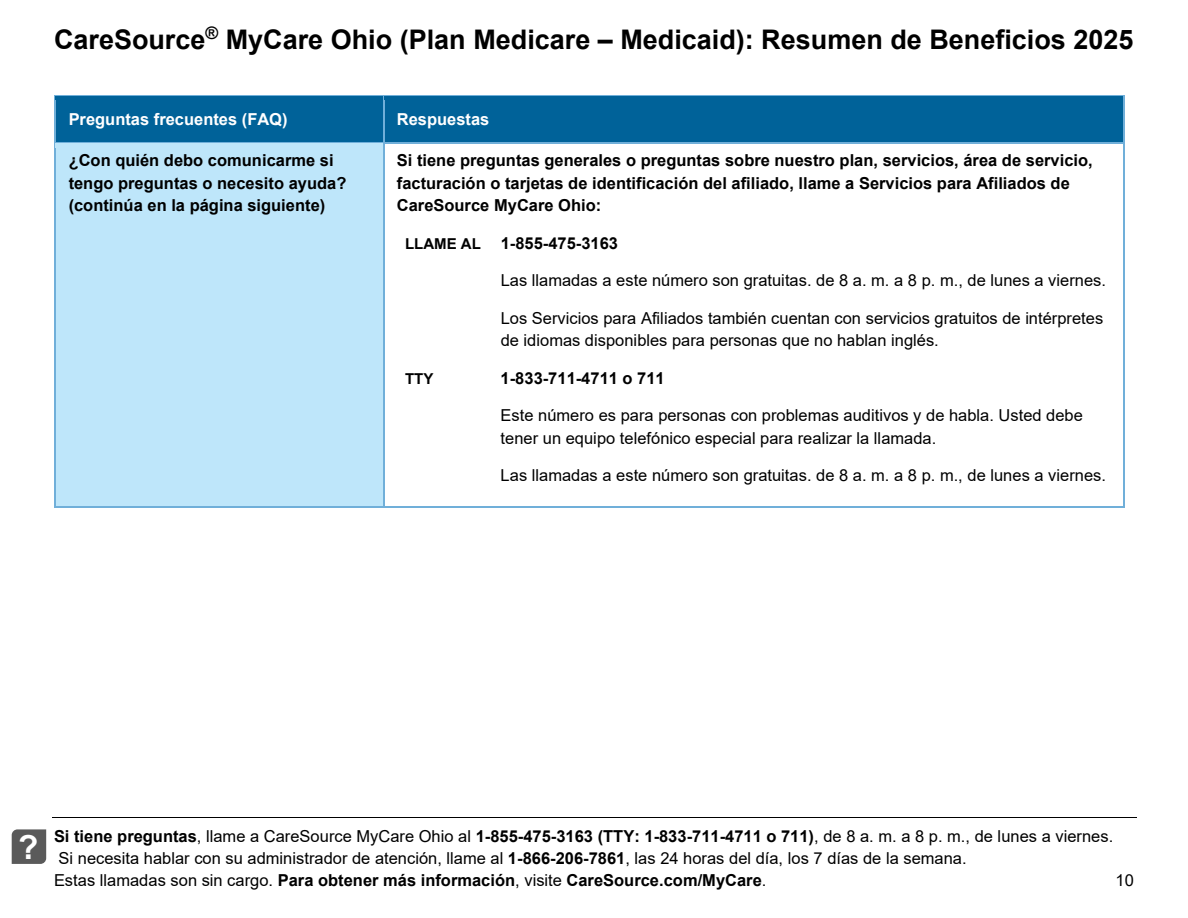
<style>
.page{position:relative;width:1188px;height:918px;background:#fff}
.page>*{position:absolute;margin:0;border:0;box-sizing:border-box;transform-origin:0 0}
.t1{font:700 33px "Arial";color:#fff}
.t2{font:700 27px "Arial";color:#000}
.t3{font:16.5px/22.5px "Arial";color:#000}
.t4{font:700 16.5px/22.5px "Arial";color:#000}
.t5{font:700 16.5px "Arial";color:#fff}
.t6{font:700 15px "Arial";color:#000}
.s1{font-weight:700}
</style>
<div class="page">
<hr style="left:52px;top:817px;width:1084px;height:1px;background:#000">
<svg style="left:12px;top:829px;width:34px;height:35px"></svg>
<img style="left:18px;top:829px;width:22px;height:33px">
<div style="left:55px;top:96px;width:328px;height:46px;background:#006299"></div>
<div style="left:384px;top:96px;width:739px;height:47px;background:#006299"></div>
<hr style="left:55px;top:95px;width:328px;height:1px;background:#70afd9">
<hr style="left:384px;top:95px;width:739px;height:1px;background:#70afd9">
<div style="left:55px;top:137px;width:329px;height:6px;background:#006299"></div>
<hr style="left:54px;top:101px;width:1px;height:42px;background:#70afd9">
<hr style="left:383px;top:101px;width:1px;height:42px;background:#70afd9">
<hr style="left:1123px;top:101px;width:1px;height:42px;background:#70afd9">
<div style="left:55px;top:144px;width:328px;height:361px;background:#bee6fa"></div>
<hr style="left:55px;top:143px;width:328px;height:1px;background:#70afd9">
<hr style="left:384px;top:143px;width:739px;height:1px;background:#70afd9">
<div style="left:55px;top:501px;width:329px;height:5px;background:#bee6fa"></div>
<hr style="left:54px;top:148px;width:1px;height:358px;background:#70afd9">
<hr style="left:55px;top:506px;width:328px;height:1px;background:#70afd9">
<hr style="left:383px;top:148px;width:1px;height:358px;background:#70afd9">
<hr style="left:384px;top:506px;width:739px;height:1px;background:#70afd9">
<hr style="left:1123px;top:148px;width:1px;height:358px;background:#70afd9">
<h2 class="t2" style="left:54px;top:20px;width:1081px">CareSource<sup>®</sup> MyCare Ohio (Plan Medicare – Medicaid): Resumen de Beneficios 2025</h2>
<p class="t5" style="left:69px;top:108px;width:220px">Preguntas frecuentes (FAQ)</p>
<p class="t5" style="left:397px;top:108px;width:94px">Respuestas</p>
<p class="t4" style="left:69px;top:149px;width:279px">¿Con quién debo comunicarme si tengo preguntas o necesito ayuda? (continúa en la página siguiente)</p>
<p class="t4" style="left:397px;top:149px;width:697px">Si tiene preguntas generales o preguntas sobre nuestro plan, servicios, área de servicio, facturación o tarjetas de identificación del afiliado, llame a Servicios para Afiliados de<br>CareSource MyCare Ohio:</p>
<p class="t6" style="left:405px;top:233px;width:77px">LLAME AL</p>
<p class="t4" style="left:501px;top:232px;width:119px">1-855-475-3163</p>
<p class="t3" style="left:501px;top:269px;width:607px">Las llamadas a este número son gratuitas. de 8 a. m. a 8 p. m., de lunes a viernes.</p>
<p class="t3" style="left:501px;top:306px;width:604px">Los Servicios para Afiliados también cuentan con servicios gratuitos de intérpretes de idiomas disponibles para personas que no hablan inglés.</p>
<p class="t6" style="left:405px;top:368px;width:30px">TTY</p>
<p class="t4" style="left:501px;top:367px;width:166px">1-833-711-4711 o 711</p>
<p class="t3" style="left:501px;top:404px;width:584px">Este número es para personas con problemas auditivos y de habla. Usted debe tener un equipo telefónico especial para realizar la llamada.</p>
<p class="t3" style="left:501px;top:464px;width:607px">Las llamadas a este número son gratuitas. de 8 a. m. a 8 p. m., de lunes a viernes.</p>
<h1 class="t1" style="left:18px;top:825px;width:22px">?</h1>
<p class="t3" style="left:54px;top:824px;width:1061px"><span class="s1">Si tiene preguntas</span>, llame a CareSource MyCare Ohio al <span class="s1">1-855-475-3163 (TTY: 1-833-711-4711 o 711)</span>, de 8 a. m. a 8 p. m., de lunes a viernes.<br>Si necesita hablar con su administrador de atención, llame al <span class="s1">1-866-206-7861</span>, las 24 horas del día, los 7 días de la semana.<br>Estas llamadas son sin cargo. <span class="s1">Para obtener más información</span>, visite <span class="s1">CareSource.com/MyCare</span>.</p>
<p class="t3" style="left:1116px;top:869px;width:20px">10</p>
</div>
